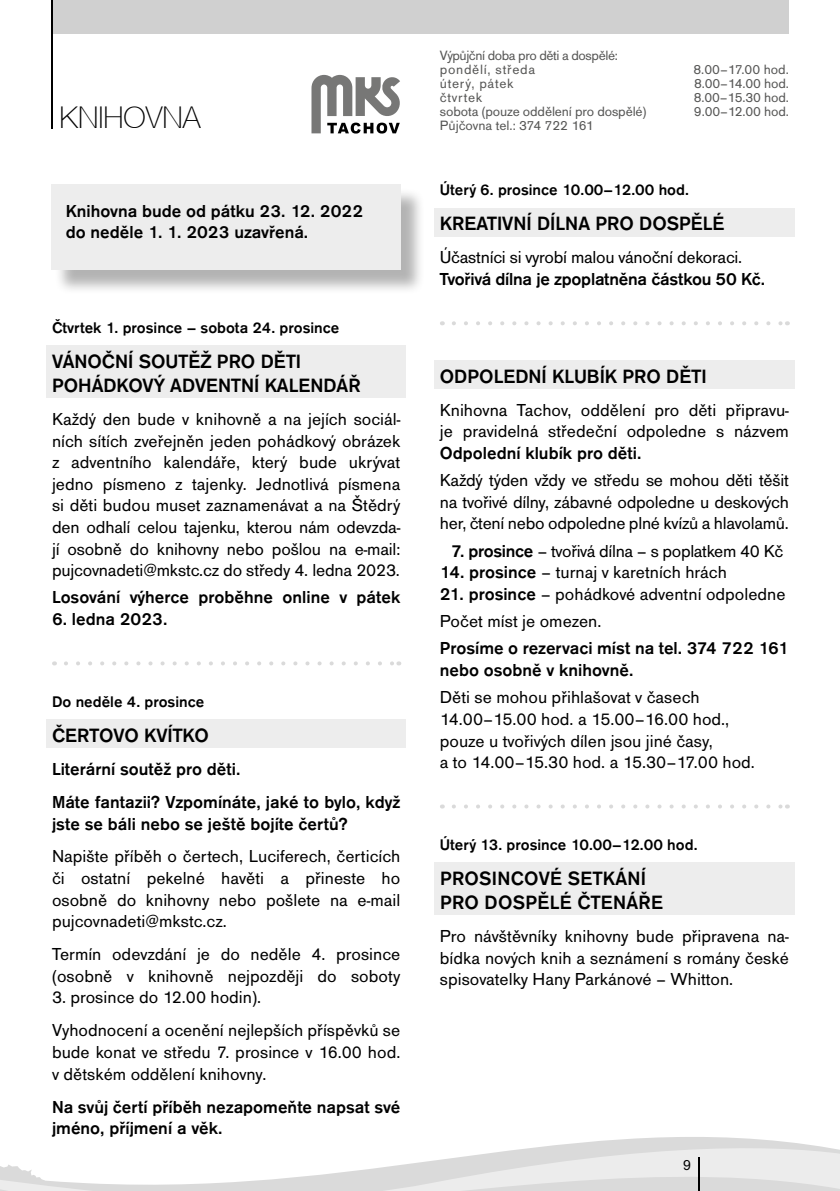
<style>
.page{position:relative;width:840px;height:1191px;background:#fff}
.page>*{position:absolute;margin:0;border:0;box-sizing:border-box;transform-origin:0 0}
.t1{font:100 30px "Helvetica Neue CE";color:#000}
.t2{font:500 20px/24px "Accius TOT";color:#000}
.t3{font:18px/21.6px "Accius TOT";color:#000}
.t4{font:500 18px/21.6px "Accius TOT";color:#000}
.t5{font:18px "Accius TOT";letter-spacing:-.02em;color:#000}
.t6{font:500 16px "Accius TOT";color:#000}
.t7{font:14px "Accius TOT";letter-spacing:-.01em;color:#575756}
.t8{font:14px/14px "Accius TOT";letter-spacing:-.03em;color:#575756}
.t9{font:14px "Accius TOT";letter-spacing:.05em;color:#575756}
.t10{font:14px "Arial";color:#000}
.s1{font-weight:500}
</style>
<div class="page">
<svg style="left:632px;top:1137px;width:119px;height:2px"></svg>
<svg style="left:0;top:1139px;width:839px;height:52px"></svg>
<hr style="left:698px;top:1157px;width:1px;height:34px;background:#000">
<div style="left:54px;top:187px;width:371px;height:108px;background:#000;opacity:.3"></div>
<div style="left:51px;top:184px;width:349px;height:86px;background:#ededed"></div>
<div style="left:51px;top:0;width:737px;height:34px;background:#d0d0d0"></div>
<hr style="left:51px;top:0;width:1px;height:128px;background:#000">
<svg style="left:311px;top:75px;width:89px;height:59px"></svg>
<div style="left:46px;top:345px;width:360px;height:29px;background:#ededed"></div>
<div style="left:46px;top:369px;width:360px;height:29px;background:#ededed"></div>
<svg style="left:66px;top:661px;width:326px;height:4px"></svg>
<div style="left:46px;top:719px;width:360px;height:29px;background:#ededed"></div>
<div style="left:434px;top:208px;width:360px;height:28px;background:#ededed"></div>
<svg style="left:453px;top:321px;width:327px;height:4px"></svg>
<div style="left:434px;top:360px;width:360px;height:29px;background:#ededed"></div>
<svg style="left:453px;top:804px;width:327px;height:4px"></svg>
<div style="left:434px;top:862px;width:360px;height:29px;background:#ededed"></div>
<div style="left:434px;top:886px;width:360px;height:29px;background:#ededed"></div>
<h1 class="t1" style="left:60px;top:100px;width:142px">KNIHOVNA</h1>
<p class="t4" style="left:66px;top:200px;width:298px">Knihovna bude od pátku 23. 12. 2022 do neděle 1. 1. 2023 uzavřená.</p>
<p class="t6" style="left:52px;top:318px;width:289px">Čtvrtek 1. prosince – sobota 24. prosince</p>
<p class="t2" style="left:52px;top:349px;width:310px">VÁNOČNÍ SOUTĚŽ PRO DĚTI<br>POHÁDKOVÝ ADVENTNÍ KALENDÁŘ</p>
<p class="t3" style="left:52px;top:408px;width:350px;text-align:justify">Každý den bude v knihovně a na jejích sociál&shy;ních sítích zveřejněn jeden pohádkový obrázek z adventního kalendáře, který bude ukrývat jedno písmeno z tajenky. Jednotlivá písmena si děti budou muset zaznamenávat a na Štědrý den odhalí celou tajenku, kterou nám odevzda&shy;jí osobně do knihovny nebo pošlou na e-mail: pujcovnadeti@mkstc.cz do středy 4. ledna 2023.</p>
<p class="t4" style="left:52px;top:587px;width:349px">Losování výherce proběhne online v pátek</p>
<p class="t4" style="left:52px;top:608px;width:117px">6. ledna 2023.</p>
<p class="t6" style="left:52px;top:692px;width:154px">Do neděle 4. prosince</p>
<p class="t2" style="left:52px;top:723px;width:158px">ČERTOVO KVÍTKO</p>
<p class="t4" style="left:52px;top:752px;width:349px;line-height:33px">Literární soutěž pro děti.<br>Máte fantazii? Vzpomínáte, jaké to bylo, když</p>
<p class="t4" style="left:52px;top:813px;width:297px">jste se báli nebo se ještě bojíte čertů?</p>
<p class="t3" style="left:52px;top:846px;width:349px;text-align:justify">Napište příběh o čertech, Luciferech, čerticích či ostatní pekelné havěti a přineste ho osobně do knihovny nebo pošlete na e-mail pujcovnadeti@mkstc.cz.</p>
<p class="t3" style="left:52px;top:943px;width:350px">Termín odevzdání je do neděle 4. prosince (osobně v knihovně nejpozději do soboty</p>
<p class="t3" style="left:52px;top:981px;width:349px;line-height:33px">3. prosince do 12.00 hodin).<br>Vyhodnocení a ocenění nejlepších příspěvků se</p>
<p class="t3" style="left:52px;top:1041px;width:349px">bude konat ve středu 7. prosince v 16.00 hod. v dětském oddělení knihovny.</p>
<p class="t4" style="left:52px;top:1096px;width:349px">Na svůj čertí příběh nezapomeňte napsat své jméno, příjmení a věk.</p>
<p class="t8" style="left:439px;top:49px;width:179px">Výpůjční doba pro děti a dospělé: pondělí, středa</p>
<p class="t7" style="left:693px;top:62px;width:97px">8.00–17.00 hod.</p>
<p class="t9" style="left:439px;top:76px;width:75px">úterý, pátek</p>
<p class="t7" style="left:693px;top:76px;width:96px">8.00–14.00 hod.</p>
<p class="t9" style="left:439px;top:90px;width:44px">čtvrtek</p>
<p class="t7" style="left:693px;top:90px;width:97px">8.00–15.30 hod.</p>
<p class="t7" style="left:439px;top:104px;width:208px">sobota (pouze oddělení pro dospělé)</p>
<p class="t7" style="left:693px;top:104px;width:96px">9.00–12.00 hod.</p>
<p class="t7" style="left:439px;top:118px;width:155px">Půjčovna tel.: 374 722 161</p>
<p class="t6" style="left:439px;top:181px;width:250px">Úterý 6. prosince 10.00–12.00 hod.</p>
<p class="t2" style="left:439px;top:212px;width:286px">KREATIVNÍ DÍLNA PRO DOSPĚLÉ</p>
<p class="t3" style="left:439px;top:247px;width:304px">Účastníci si vyrobí malou vánoční dekoraci.</p>
<p class="t4" style="left:439px;top:268px;width:326px">Tvořivá dílna je zpoplatněna částkou 50 Kč.</p>
<p class="t2" style="left:439px;top:364px;width:268px">ODPOLEDNÍ KLUBÍK PRO DĚTI</p>
<p class="t3" style="left:439px;top:399px;width:350px">Knihovna Tachov, oddělení pro děti připravu&shy;je pravidelná středeční odpoledne s názvem</p>
<p class="t4" style="left:439px;top:442px;width:203px">Odpolední klubík pro děti.</p>
<p class="t3" style="left:439px;top:469px;width:350px;text-align:justify">Každý týden vždy ve středu se mohou děti těšit na tvořivé dílny, zábavné odpoledne u deskových her, čtení nebo odpoledne plné kvízů a hlavolamů.</p>
<p class="t5" style="left:451px;top:541px;width:333px"><span class="s1">7. prosince</span> – tvořivá dílna – s poplatkem 40 Kč</p>
<p class="t3" style="left:439px;top:562px;width:288px"><span class="s1">14. prosince</span> – turnaj v karetních hrách</p>
<p class="t3" style="left:439px;top:580px;width:347px;line-height:27.2px"><span class="s1">21. prosince</span> – pohádkové adventní odpoledne<br>Počet míst je omezen.</p>
<p class="t4" style="left:439px;top:638px;width:350px">Prosíme o rezervaci míst na tel. 374 722 161 nebo osobně v knihovně.</p>
<p class="t3" style="left:439px;top:687px;width:316px">Děti se mohou přihlašovat v časech 14.00–15.00 hod. a 15.00–16.00 hod., pouze u tvořivých dílen jsou jiné časy,<br>a to 14.00–15.30 hod. a 15.30–17.00 hod.</p>
<p class="t6" style="left:439px;top:835px;width:259px">Úterý 13. prosince 10.00–12.00 hod.</p>
<p class="t2" style="left:440px;top:866px;width:224px">PROSINCOVÉ SETKÁNÍ<br>PRO DOSPĚLÉ ČTENÁŘE</p>
<p class="t3" style="left:439px;top:925px;width:350px;text-align:justify">Pro návštěvníky knihovny bude připravena na&shy;bídka nových knih a seznámení s romány české spisovatelky Hany Parkánové – Whitton.</p>
<p class="t10" style="left:682px;top:1155px;width:9px">9</p>
</div>
